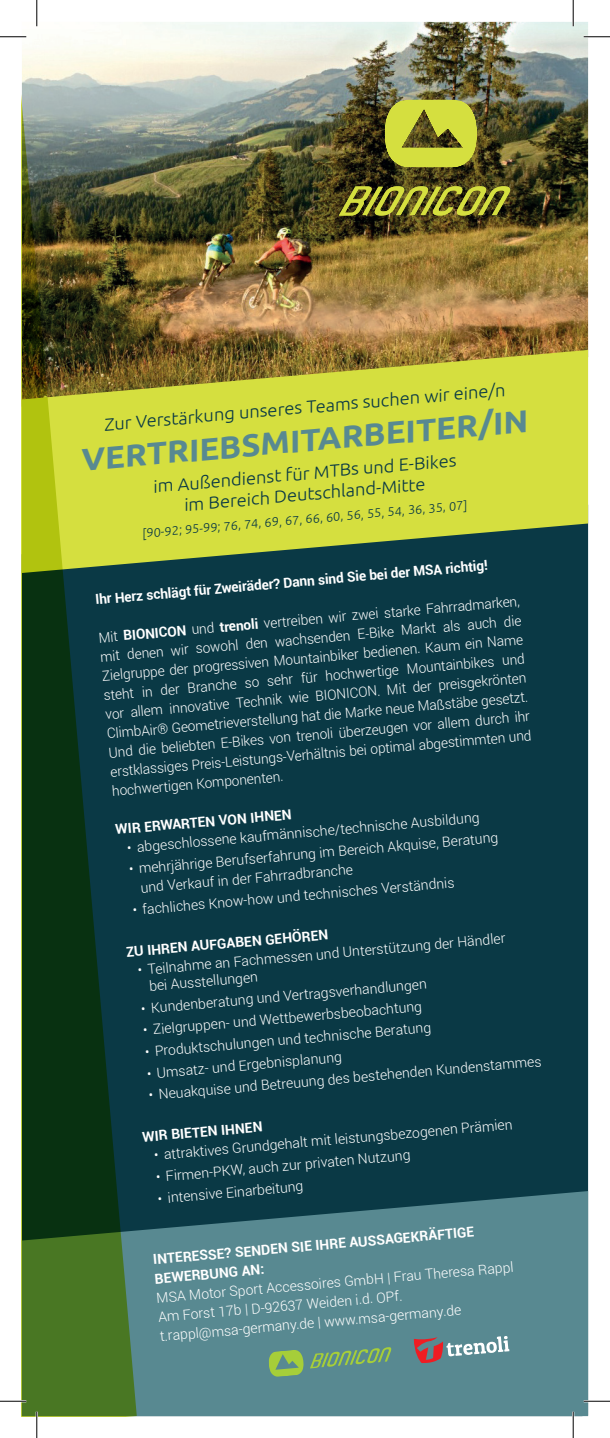
<style>
.page{position:relative;width:610px;height:1438px;background:#fff}
.page>*{position:absolute;margin:0;border:0;box-sizing:border-box;transform-origin:0 0}
.t1{font:700 31.5px "Ubuntu";color:#588991;scale:1.05 1}
.t2{font:300 17.5px/21px "Ubuntu";color:#0a3945;text-align:center;scale:1.05 1}
.t3{font:300 14px/19.2px "Roboto";color:#fff}
.t4{font:700 14px/19.2px "Roboto";color:#fff}
.t5{font:300 12.25px "Ubuntu";color:#0a3945;scale:1.05 1}
.s1{font-weight:700}
</style>
<div class="page">
<div style="left:22px;top:573px;width:565px;height:844px;background:#0a3945"></div>
<svg style="left:137px;top:1191px;width:450px;height:225px;background:#508189"></svg>
<img style="left:137px;top:22px;width:450px;height:328px">
<svg style="left:137px;top:350px;width:450px;height:223px;background:#b2be3d"></svg>
<svg style="left:22px;top:26px;width:115px;height:1390px;background:#456235"></svg>
<svg style="left:338px;top:100px;width:171px;height:115px;background:#757326"></svg>
<svg style="left:413px;top:1336px;width:96px;height:28px;background:#878c92"></svg>
<svg style="left:268px;top:1350px;width:35px;height:27px"></svg>
<svg style="left:310px;top:1347px;width:81px;height:21px;background:#6e9c77"></svg>
<hr style="left:0;top:36px;width:26px;height:2px;background:#fff">
<hr style="left:583px;top:36px;width:26px;height:2px;background:#fff">
<hr style="left:0;top:1400px;width:26px;height:2px;background:#fff">
<hr style="left:583px;top:1400px;width:26px;height:2px;background:#fff">
<hr style="left:36px;top:1411px;width:2px;height:27px;background:#fff">
<hr style="left:571px;top:0;width:3px;height:26px;background:#fff">
<hr style="left:571px;top:1411px;width:3px;height:27px;background:#fff">
<svg style="left:0;top:36px;width:26px;height:1px"></svg>
<svg style="left:583px;top:36px;width:26px;height:1px"></svg>
<svg style="left:0;top:1401px;width:26px;height:1px"></svg>
<svg style="left:583px;top:1401px;width:26px;height:1px"></svg>
<svg style="left:36px;top:0;width:1px;height:26px"></svg>
<svg style="left:36px;top:1411px;width:1px;height:27px"></svg>
<svg style="left:572px;top:0;width:1px;height:26px"></svg>
<svg style="left:572px;top:1411px;width:1px;height:27px"></svg>
<p class="t2" style="left:103px;top:414px;width:385px;rotate:-5deg">Zur Verstärkung unseres Teams suchen wir eine/n</p>
<h1 class="t1" style="left:79px;top:441px;width:428px;rotate:-5deg">VERTRIEBSMITARBEITER/IN</h1>
<p class="t2" style="left:152px;top:476px;width:291px;rotate:-5deg">im Außendienst für MTBs und E-Bikes im Bereich Deutschland-Mitte</p>
<p class="t5" style="left:141px;top:526px;width:312px;rotate:-5deg">[90-92; 95-99; 76, 74, 69, 67, 66, 60, 56, 55, 54, 36, 35, 07]</p>
<p class="t4" style="left:94px;top:589px;width:395px;rotate:-5deg">Ihr Herz schlägt für Zweiräder? Dann sind Sie bei der MSA richtig!</p>
<p class="t3" style="left:98px;top:627px;width:424px;text-align:justify;rotate:-5deg">Mit <span class="s1">BIONICON</span> und <span class="s1">trenoli</span> vertreiben wir zwei starke Fahrradmarken, mit denen wir sowohl den wachsenden E-Bike Markt als auch die Zielgruppe der progressiven Mountainbiker bedienen. Kaum ein Name steht in der Branche so sehr für hochwertige Mountainbikes und vor allem innovative Technik wie BIONICON. Mit der preisgekrönten ClimbAir® Geometrieverstellung hat die Marke neue Maßstäbe gesetzt.<br>Und die beliebten E-Bikes von trenoli überzeugen vor allem durch ihr erstklassiges Preis-Leistungs-Verhältnis bei optimal abgestimmten und hochwertigen Komponenten.</p>
<p class="t4" style="left:115px;top:819px;width:178px;rotate:-5deg">WIR ERWARTEN VON IHNEN</p>
<p class="t3" style="left:126px;top:838px;width:355px;rotate:-5deg">• abgeschlossene kaufmännische/technische Ausbildung</p>
<p class="t3" style="left:138px;top:858px;width:362px;text-indent:-10px;rotate:-5deg">• mehrjährige Berufserfahrung im Bereich Akquise, Beratung und Verkauf in der Fahrradbranche</p>
<p class="t3" style="left:132px;top:900px;width:324px;rotate:-5deg">• fachliches Know-how und technisches Verständnis</p>
<p class="t4" style="left:125px;top:942px;width:204px;rotate:-5deg">ZU IHREN AUFGABEN GEHÖREN</p>
<p class="t3" style="left:147px;top:960px;width:360px;line-height:16.8px;text-indent:-10px;rotate:-5deg">• Teilnahme an Fachmessen und Unterstützung der Händler bei Ausstellungen</p>
<p class="t3" style="left:140px;top:998px;width:288px;rotate:-5deg">• Kundenberatung und Vertragsverhandlungen</p>
<p class="t3" style="left:142px;top:1020px;width:281px;rotate:-5deg">• Zielgruppen- und Wettbewerbsbeobachtung</p>
<p class="t3" style="left:144px;top:1042px;width:288px;rotate:-5deg">• Produktschulungen und technische Beratung</p>
<p class="t3" style="left:146px;top:1063px;width:197px;rotate:-5deg">• Umsatz- und Ergebnisplanung</p>
<p class="t3" style="left:148px;top:1085px;width:395px;rotate:-5deg">• Neuakquise und Betreuung des bestehenden Kundenstammes</p>
<p class="t4" style="left:141px;top:1127px;width:122px;rotate:-5deg">WIR BIETEN IHNEN</p>
<p class="t3" style="left:153px;top:1145px;width:361px;rotate:-5deg">• attraktives Grundgehalt mit leistungsbezogenen Prämien</p>
<p class="t3" style="left:155px;top:1167px;width:257px;rotate:-5deg">• Firmen-PKW, auch zur privaten Nutzung</p>
<p class="t3" style="left:157px;top:1188px;width:147px;rotate:-5deg">• intensive Einarbeitung</p>
<p class="t4" style="left:152px;top:1249px;width:323px;rotate:-5deg">INTERESSE? SENDEN SIE IHRE AUSSAGEKRÄFTIGE<br>BEWERBUNG AN:</p>
<p class="t3" style="left:155px;top:1287px;width:359px;rotate:-5deg">MSA Motor Sport Accessoires GmbH | Frau Theresa Rappl<br>Am Forst 17b | D-92637 Weiden i.d. OPf. t.rappl@msa-germany.de | www.msa-germany.de</p>
</div>
